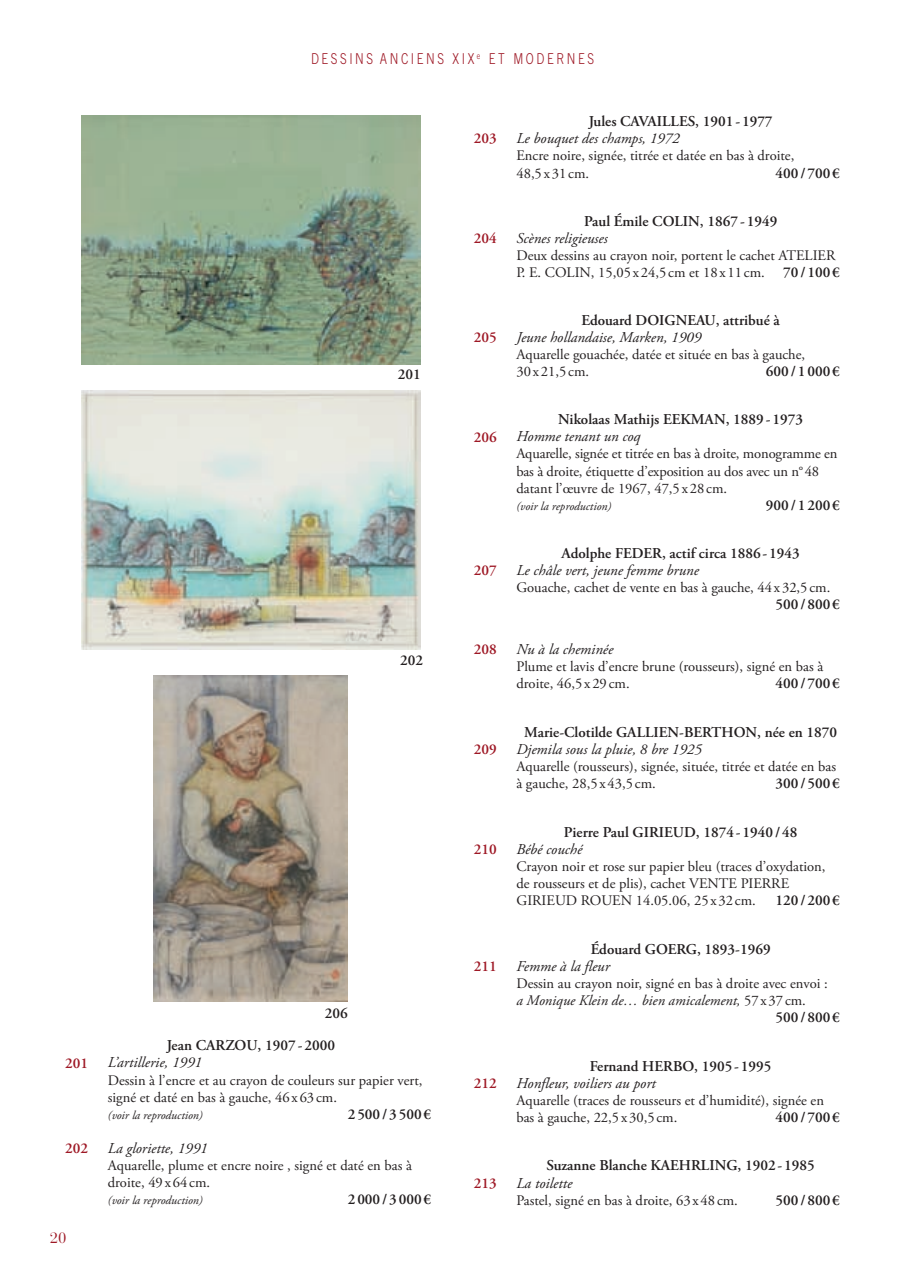
<style>
.page{position:relative;width:914px;height:1287px;background:#fff}
.page>*{position:absolute;margin:0;border:0;box-sizing:border-box;transform-origin:0 0}
.t1{font:600 15px/17.1px "Adobe Garamond Pro";color:#231f20}
.t2{font:italic 15px/17.1px "Adobe Garamond Pro";color:#231f20}
.t3{font:600 15px "Adobe Garamond Pro";color:#9e1825}
.t4{font:300 15px "Trade Gothic";letter-spacing:.215em;color:#9e1825;scale:.8 1}
.t5{font:15px "Bauer Bodoni";color:#9e1825}
.t6{font:14.55px/17.1px "Adobe Garamond Pro";color:#231f20}
.t7{font:italic 12px "Adobe Garamond Pro";color:#231f20}
.s1{font-weight:400;font-style:italic}
.s2{font-weight:600;font-size:15px}
.s3{font-weight:600;font-style:normal}
.s4{font-style:italic}
</style>
<div class="page">
<img style="left:81px;top:115px;width:339px;height:250px">
<img style="left:81px;top:390px;width:339px;height:259px">
<div style="left:150px;top:675px;width:200px;height:326px;background:linear-gradient(to bottom,#fff,#fff)"></div>
<img style="left:153px;top:675px;width:194px;height:326px">
<p class="t4" style="left:311px;top:53px;width:355px">DESSINS ANCIENS XIX <sup>e</sup> ET MODERNES</p>
<p class="t1" style="left:397px;top:367px;width:24px">201</p>
<p class="t1" style="left:400px;top:653px;width:24px">202</p>
<p class="t3" style="left:65px;top:1057px;width:24px">201</p>
<p class="t1" style="left:325px;top:1005px;width:24px">206</p>
<p class="t1" style="left:108px;top:1038px;width:228px;text-indent:59px">Jean CARZOU, 1907 - 2000<br><span class="s1">L’artillerie, 1991</span></p>
<p class="t6" style="left:108px;top:1072px;width:316px">Dessin à l’encre et au crayon de couleurs sur papier vert, signé et daté en bas à gauche, 46 x 63 cm.</p>
<p class="t7" style="left:108px;top:1110px;width:96px">(voir la reproduction)</p>
<p class="t1" style="left:347px;top:1107px;width:85px">2500/3500€</p>
<p class="t3" style="left:65px;top:1142px;width:24px">202</p>
<p class="t2" style="left:108px;top:1141px;width:101px">La gloriette, 1991</p>
<p class="t6" style="left:108px;top:1158px;width:305px">Aquarelle, plume et encre noire , signé et daté en bas à droite, 49 x 64 cm.</p>
<p class="t7" style="left:108px;top:1195px;width:96px">(voir la reproduction)</p>
<p class="t1" style="left:347px;top:1192px;width:85px">2000/3000€</p>
<p class="t5" style="left:50px;top:1231px;width:18px">20</p>
<p class="t3" style="left:473px;top:133px;width:24px">203</p>
<p class="t3" style="left:473px;top:232px;width:24px">204</p>
<p class="t3" style="left:473px;top:331px;width:24px">205</p>
<p class="t3" style="left:473px;top:431px;width:24px">206</p>
<p class="t3" style="left:473px;top:564px;width:24px">207</p>
<p class="t1" style="left:516px;top:114px;width:257px;text-indent:72px">Jules CAVAILLES, 1901 - 1977<br><span class="s1">Le bouquet des champs, 1972</span></p>
<p class="t6" style="left:516px;top:149px;width:279px">Encre noire, signée, titrée et datée en bas à droite,<br>48,5 x 31 cm.</p>
<p class="t1" style="left:775px;top:166px;width:66px">400 / 700 €</p>
<p class="t1" style="left:516px;top:214px;width:262px;text-indent:68px">Paul Émile COLIN, 1867 - 1949<br><span class="s1">Scènes religieuses</span></p>
<p class="t6" style="left:516px;top:248px;width:325px">Deux dessins au crayon noir, portent le cachet ATELIER<br>P. E. COLIN, 15,05 x 24,5 cm et 18 x 11 cm. <span class="s2">70 / 100 €</span></p>
<p class="t2" style="left:516px;top:313px;width:265px;text-indent:65px"><span class="s3">Edouard DOIGNEAU, attribué à<br></span>Jeune hollandaise, Marken, 1909</p>
<p class="t6" style="left:516px;top:347px;width:290px">Aquarelle gouachée, datée et située en bas à gauche,<br>30 x 21,5 cm.</p>
<p class="t1" style="left:765px;top:364px;width:75px">600/1000€</p>
<p class="t1" style="left:516px;top:412px;width:288px;text-indent:42px">Nikolaas Mathijs EEKMAN, 1889 - 1973<br><span class="s1">Homme tenant un coq</span></p>
<p class="t6" style="left:516px;top:447px;width:322px">Aquarelle, signée et titrée en bas à droite, monogramme en bas à droite, étiquette d’exposition au dos avec un n°48 datant l’œuvre de 1967, 47,5 x 28 cm.</p>
<p class="t7" style="left:516px;top:501px;width:96px">(voir la reproduction)</p>
<p class="t1" style="left:765px;top:498px;width:75px">900/1200€</p>
<p class="t1" style="left:516px;top:546px;width:285px;text-indent:45px">Adolphe FEDER, actif circa 1886 - 1943<br><span class="s1">Le châle vert, jeune femme brune</span></p>
<p class="t6" style="left:516px;top:580px;width:315px">Gouache, cachet de vente en bas à gauche, 44 x 32,5 cm.</p>
<p class="t1" style="left:775px;top:597px;width:66px">500 / 800 €</p>
<p class="t3" style="left:473px;top:643px;width:24px">208</p>
<p class="t2" style="left:516px;top:642px;width:98px">Nu à la cheminée</p>
<p class="t6" style="left:516px;top:659px;width:308px">Plume et lavis d’encre brune (rousseurs), signé en bas à droite, 46,5 x 29 cm.</p>
<p class="t1" style="left:775px;top:676px;width:66px">400 / 700 €</p>
<p class="t3" style="left:473px;top:743px;width:24px">209</p>
<p class="t3" style="left:473px;top:843px;width:24px">210</p>
<p class="t3" style="left:473px;top:960px;width:24px">211</p>
<p class="t3" style="left:473px;top:1077px;width:24px">212</p>
<p class="t3" style="left:473px;top:1177px;width:24px">213</p>
<p class="t1" style="left:516px;top:725px;width:322px;text-indent:8px">Marie-Clotilde GALLIEN-BERTHON, née en 1870<br><span class="s1">Djemila sous la pluie, 8 bre 1925</span></p>
<p class="t6" style="left:516px;top:759px;width:321px">Aquarelle (rousseurs), signée, située, titrée et datée en bas à gauche, 28,5 x 43,5 cm.</p>
<p class="t1" style="left:775px;top:776px;width:66px">300 / 500 €</p>
<p class="t1" style="left:516px;top:824px;width:282px;text-indent:47px">Pierre Paul GIRIEUD, 1874 - 1940 / 48<br><span class="s1">Bébé couché</span></p>
<p class="t6" style="left:516px;top:859px;width:310px">Crayon noir et rose sur papier bleu (traces d’oxydation, de rousseurs et de plis), cachet VENTE PIERRE<br>GIRIEUD ROUEN 14.05.06, 25 x 32 cm.</p>
<p class="t1" style="left:775px;top:893px;width:66px">120 / 200 €</p>
<p class="t1" style="left:516px;top:941px;width:255px;text-indent:74px">Édouard GOERG, 1893-1969<br><span class="s1">Femme à la fleur</span></p>
<p class="t6" style="left:516px;top:976px;width:313px">Dessin au crayon noir, signé en bas à droite avec envoi : <span class="s4">a Monique Klein de… bien amicalement,</span> 57 x 37 cm.</p>
<p class="t1" style="left:775px;top:1010px;width:66px">500 / 800 €</p>
<p class="t2" style="left:516px;top:1058px;width:256px;text-indent:73px"><span class="s3">Fernand HERBO, 1905 - 1995<br></span>Honfleur, voiliers au port</p>
<p class="t6" style="left:516px;top:1093px;width:309px">Aquarelle (traces de rousseurs et d’humidité), signée en bas à gauche, 22,5 x 30,5 cm.</p>
<p class="t1" style="left:775px;top:1110px;width:66px">400 / 700 €</p>
<p class="t1" style="left:516px;top:1158px;width:300px;text-indent:30px">Suzanne Blanche KAEHRLING, 1902 - 1985<br><span class="s1">La toilette</span></p>
<p class="t6" style="left:516px;top:1193px;width:223px">Pastel, signé en bas à droite, 63 x 48 cm.</p>
<p class="t1" style="left:775px;top:1192px;width:66px">500 / 800 €</p>
</div>
